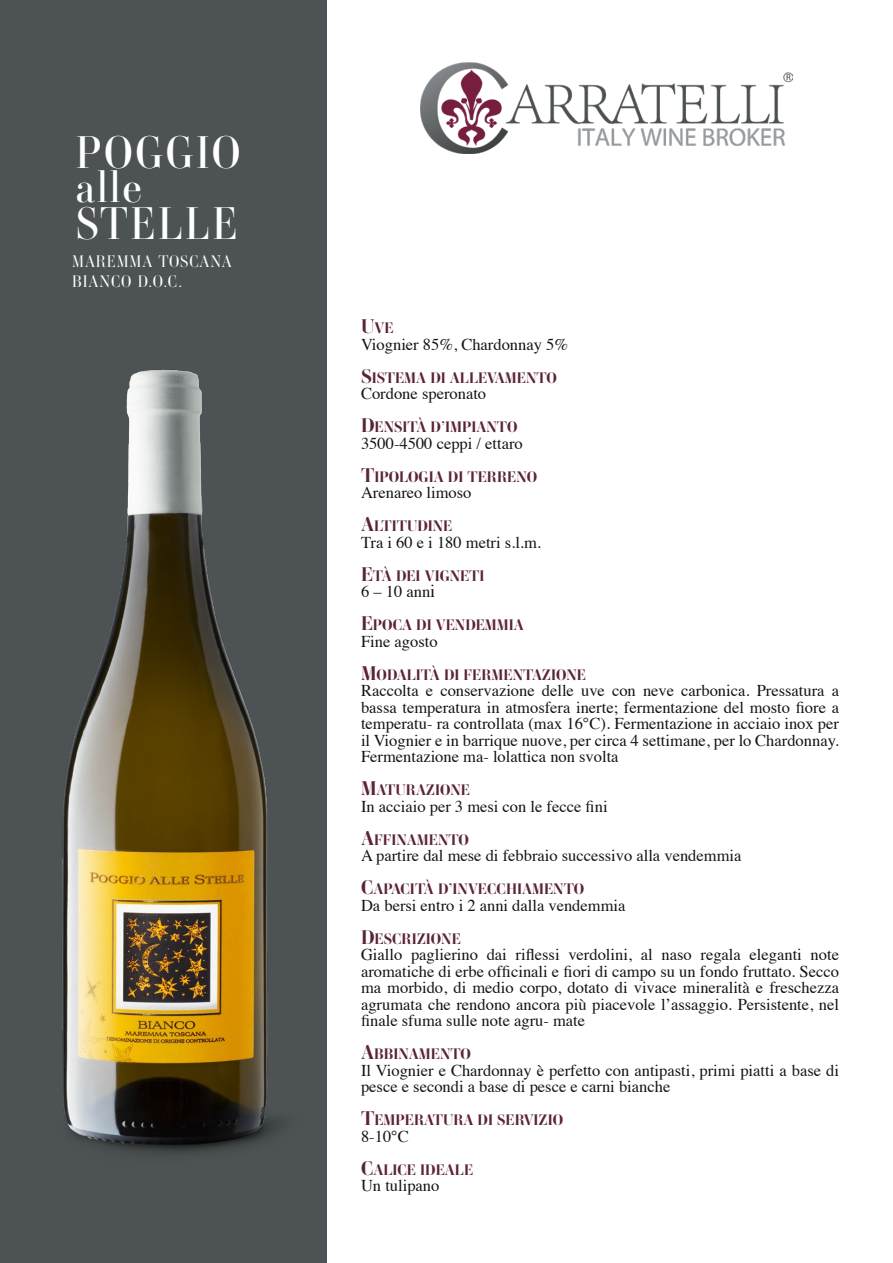
<style>
.page{position:relative;width:893px;height:1263px;background:#fff}
.page>*{position:absolute;margin:0;border:0;box-sizing:border-box;transform-origin:0 0}
.t1{font:45px "Ambroise Std";letter-spacing:.05em;color:#fff}
.t2{font:16.5px/16.5px "Times";color:#141413;text-align:justify}
.t3{font:300 16.5px/19.8px "Ambroise Std";letter-spacing:.05em;color:#fff}
.t4{font:700 15px "Ambroise Std";color:#5b2434}
.s1{font-size:19.5px}
.s2{font-size:18px}
</style>
<div class="page">
<img style="left:420px;top:62px;width:372px;height:92px">
<div style="left:0;top:0;width:327px;height:1263px;background:#4d5354"></div>
<img style="left:62px;top:369px;width:219px;height:785px">
<p class="t1" style="left:76px;top:124px;width:166px">POGGIO</p>
<p class="t1" style="left:76px;top:158px;width:68px">alle</p>
<p class="t1" style="left:76px;top:195px;width:163px">STELLE</p>
<p class="t3" style="left:72px;top:251px;width:161px">MAREMMA TOSCANA<br>BIANCO D.O.C.</p>
<p class="t4" style="left:361px;top:319px;width:34px"><span class="s1">U</span>VE</p>
<p class="t2" style="left:361px;top:335px;width:209px">Viognier 85%, Chardonnay 5%</p>
<p class="t4" style="left:361px;top:368px;width:197px"><span class="s1">S</span>ISTEMA DI ALLEVAMENTO</p>
<p class="t2" style="left:361px;top:384px;width:127px">Cordone speronato</p>
<p class="t4" style="left:361px;top:418px;width:158px"><span class="s1">D</span>ENSITÀ D’IMPIANTO</p>
<p class="t2" style="left:361px;top:434px;width:163px">3500-4500 ceppi / ettaro</p>
<p class="t4" style="left:361px;top:467px;width:178px"><span class="s1">T</span>IPOLOGIA DI TERRENO</p>
<p class="t2" style="left:361px;top:483px;width:112px">Arenareo limoso</p>
<p class="t4" style="left:361px;top:517px;width:93px"><span class="s1">A</span>LTITUDINE</p>
<p class="t2" style="left:361px;top:533px;width:182px">Tra i 60 e i 180 metri s.l.m.</p>
<p class="t4" style="left:361px;top:566px;width:125px"><span class="s1">E</span>TÀ DEI VIGNETI</p>
<p class="t2" style="left:361px;top:582px;width:76px">6 – 10 ann<span class="s2">i</span></p>
<p class="t4" style="left:361px;top:616px;width:164px"><span class="s1">E</span>POCA DI VENDEMMIA</p>
<p class="t2" style="left:361px;top:632px;width:78px">Fine agosto</p>
<p class="t4" style="left:361px;top:665px;width:227px"><span class="s1">M</span>ODALITÀ DI FERMENTAZIONE</p>
<p class="t2" style="left:361px;top:681px;width:479px">Raccolta e conservazione delle uve con neve carbonica. Pressatura a bassa temperatura in atmosfera inerte; fermentazione del mosto fiore a temperatu- ra controllata (max 16°C). Fermentazione in acciaio inox per il Viognier e in barrique nuove, per circa 4 settimane, per lo Chardonnay.<br>Fermentazione ma- lolattica non svolta</p>
<p class="t4" style="left:361px;top:781px;width:110px"><span class="s1">M</span>ATURAZIONE</p>
<p class="t2" style="left:361px;top:797px;width:248px">In acciaio per 3 mesi con le fecce fini</p>
<p class="t4" style="left:361px;top:830px;width:109px"><span class="s1">A</span>FFINAMENTO</p>
<p class="t2" style="left:361px;top:846px;width:382px">A partire dal mese di febbraio successivo alla vendemmia</p>
<p class="t4" style="left:361px;top:880px;width:225px"><span class="s1">C</span>APACITÀ D’INVECCHIAMENTO</p>
<p class="t2" style="left:361px;top:896px;width:266px">Da bersi entro i 2 anni dalla vendemmia</p>
<p class="t4" style="left:361px;top:929px;width:101px"><span class="s1">D</span>ESCRIZIONE</p>
<p class="t2" style="left:361px;top:945px;width:479px">Giallo paglierino dai riflessi verdolini, al naso regala eleganti note aromatiche di erbe officinali e fiori di campo su un fondo fruttato. Secco ma morbido, di medio corpo, dotato di vivace mineralità e freschezza agrumata che rendono ancora più piacevole l’assaggio. Persistente, nel finale sfuma sulle note agru- mate</p>
<p class="t4" style="left:361px;top:1045px;width:111px"><span class="s1">A</span>BBINAMENTO</p>
<p class="t2" style="left:361px;top:1061px;width:479px">Il Viognier e Chardonnay è perfetto con antipasti, primi piatti a base di pesce e secondi a base di pesce e carni bianche</p>
<p class="t4" style="left:361px;top:1111px;width:204px"><span class="s1">T</span>EMPERATURA DI SERVIZIO</p>
<p class="t2" style="left:361px;top:1127px;width:49px">8-10°C</p>
<p class="t4" style="left:361px;top:1160px;width:114px"><span class="s1">C</span>ALICE IDEALE</p>
<p class="t2" style="left:361px;top:1176px;width:80px">Un tulipano</p>
</div>
